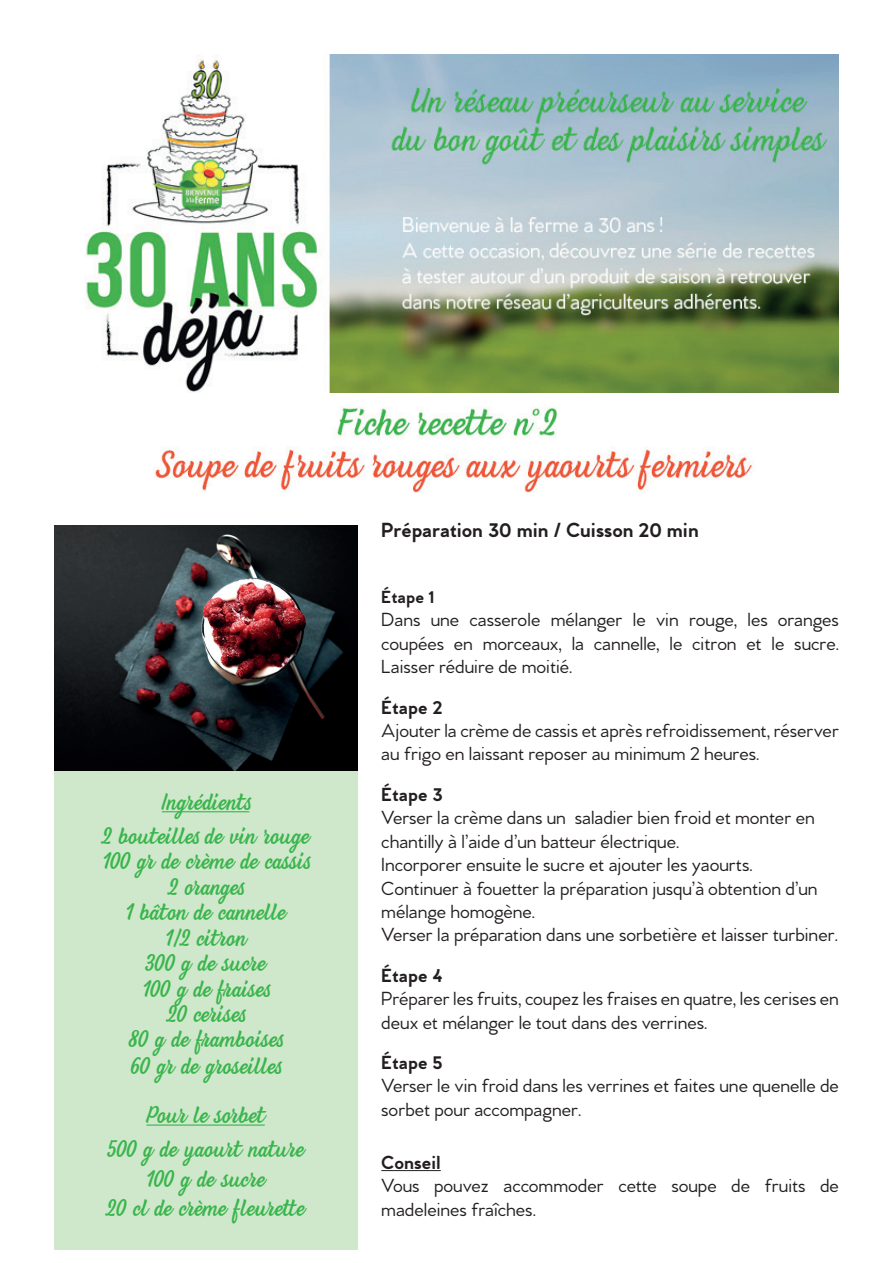
<style>
.page{position:relative;width:893px;height:1263px;background:#fff}
.page>*{position:absolute;margin:0;border:0;box-sizing:border-box;transform-origin:0 0}
.t1{font:22.5px/25.7px "Beach Bar";color:#39b54c;text-align:center}
.t2{font:700 21px "Venti CF";letter-spacing:-.005em;color:#231f20}
.t3{font:500 19.5px/23.4px "Venti CF";color:#231f20}
.t4{font:700 19.5px "Venti CF";color:#231f20}
.t5{font:700 18px "Venti CF";color:#231f20}
</style>
<div class="page">
<img style="left:86px;top:54px;width:753px;height:339px">
<img style="left:155px;top:407px;width:597px;height:86px">
<img style="left:54px;top:525px;width:303px;height:246px">
<div style="left:54px;top:771px;width:303px;height:478px;background:#cfe7cb"></div>
<hr style="left:162px;top:811px;width:87px;height:1px;background:#39b54c">
<hr style="left:147px;top:1124px;width:118px;height:1px;background:#39b54c">
<hr style="left:381px;top:1170px;width:60px;height:1px;background:#231f20">
<p class="t1" style="left:102px;top:786px;width:208px;line-height:34px">Ingrédients<br>2 bouteilles de vin rouge</p>
<p class="t1" style="left:103px;top:850px;width:208px">100 gr de crème de cassis<br>2 oranges<br>1 bâton de cannelle<br>1/2 citron<br>300 g de sucre<br>100 g de fraises<br>20 cerises<br>80 g de framboises<br>60 gr de groseilles</p>
<p class="t1" style="left:107px;top:1099px;width:198px;line-height:34px">Pour le sorbet<br>500 g de yaourt nature</p>
<p class="t1" style="left:107px;top:1165px;width:200px;line-height:29.7px">100 g de sucre<br>20 cl de crème fleurette</p>
<p class="t2" style="left:381px;top:517px;width:319px">Préparation 30 min / Cuisson 20 min</p>
<p class="t5" style="left:381px;top:586px;width:54px">Étape 1</p>
<p class="t3" style="left:381px;top:609px;width:459px;text-align:justify">Dans une casserole mélanger le vin rouge, les oranges coupées en morceaux, la cannelle, le citron et le sucre.<br>Laisser réduire de moitié.</p>
<p class="t4" style="left:381px;top:695px;width:63px">Étape 2</p>
<p class="t3" style="left:381px;top:719px;width:459px">Ajouter la crème de cassis et après refroidissement, réserver au frigo en laissant reposer au minimum 2 heures.</p>
<p class="t4" style="left:381px;top:782px;width:63px">Étape 3</p>
<p class="t3" style="left:381px;top:807px;width:458px">Verser la crème dans un saladier bien froid et monter en chantilly à l’aide d’un batteur électrique.<br>Incorporer ensuite le sucre et ajouter les yaourts.<br>Continuer à fouetter la préparation jusqu’à obtention d’un mélange homogène.<br>Verser la préparation dans une sorbetière et laisser turbiner.</p>
<p class="t4" style="left:381px;top:963px;width:63px">Étape 4</p>
<p class="t3" style="left:381px;top:987px;width:459px">Préparer les fruits, coupez les fraises en quatre, les cerises en deux et mélanger le tout dans des verrines.</p>
<p class="t4" style="left:381px;top:1050px;width:63px">Étape 5</p>
<p class="t3" style="left:381px;top:1075px;width:459px">Verser le vin froid dans les verrines et faites une quenelle de sorbet pour accompagner.</p>
<p class="t4" style="left:381px;top:1150px;width:61px">Conseil</p>
<p class="t3" style="left:381px;top:1175px;width:459px">Vous pouvez accommoder cette soupe de fruits de madeleines fraîches.</p>
</div>
